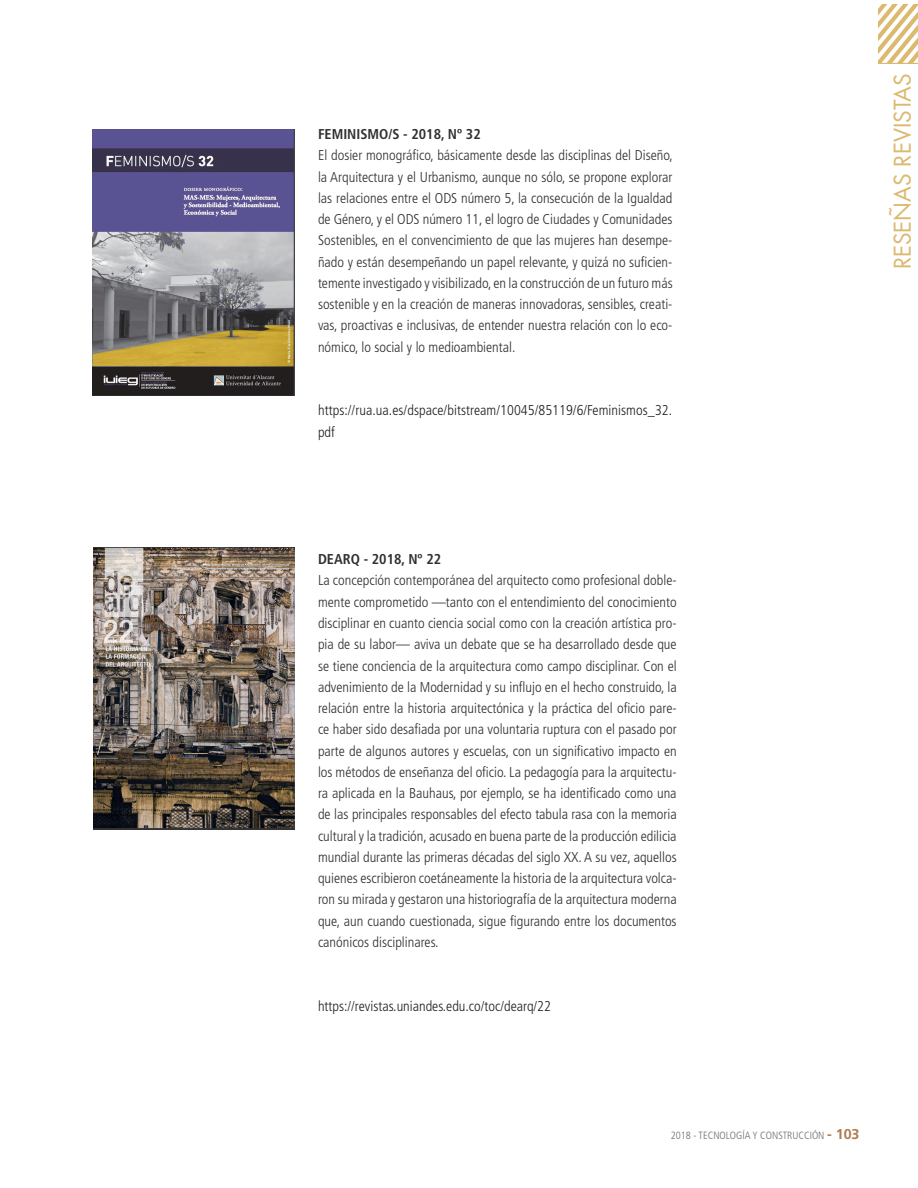
<style>
.page{position:relative;width:918px;height:1188px;background:#fff}
.page>*{position:absolute;margin:0;border:0;box-sizing:border-box;transform-origin:0 0}
.t1{font:22.5px "Futura";color:#dbb96f}
.Mancha{font:300 condensed 14.25px/21.3px "Frutiger";color:#312f30;text-align:justify}
.Mancha-2{font:300 condensed 14.25px/21.3px "Frutiger";letter-spacing:.005em;color:#231f20}
.Mancha-3{font:700 condensed 14.25px "Frutiger";color:#312f30}
.t2{font:300 condensed 10.5px "Frutiger";color:#6c6d70}
.s1{font-weight:700;font-stretch:normal;font-size:14.25px;color:#ad7c4f}
</style>
<div class="page">
<svg style="left:878px;top:4px;width:40px;height:59px"></svg>
<img style="left:93px;top:129px;width:201px;height:267px">
<img style="left:94px;top:547px;width:201px;height:282px">
<p class="Mancha-3" style="left:318px;top:126px;width:164px">FEMINISMO/S - 2018, Nº 32</p>
<p class="Mancha" style="left:318px;top:145px;width:356px">El dosier monográfico, básicamente desde las disciplinas del Diseño, la Arquitectura y el Urbanismo, aunque no sólo, se propone explorar las relaciones entre el ODS número 5, la consecución de la Igualdad de Género, y el ODS número 11, el logro de Ciudades y Comunidades Sostenibles, en el convencimiento de que las mujeres han desempe&shy;ñado y están desempeñando un papel relevante, y quizá no suficien&shy;temente investigado y visibilizado, en la construcción de un futuro más sostenible y en la creación de maneras innovadoras, sensibles, creati&shy;vas, proactivas e inclusivas, de entender nuestra relación con lo eco&shy;nómico, lo social y lo medioambiental.</p>
<p class="Mancha-2" style="left:318px;top:400px;width:356px">https://rua.ua.es/dspace/bitstream/10045/85119/6/Feminismos_32. pdf</p>
<p class="Mancha-3" style="left:318px;top:551px;width:125px">DEARQ - 2018, Nº 22</p>
<p class="Mancha" style="left:318px;top:570px;width:360px">La concepción contemporánea del arquitecto como profesional doble&shy;mente comprometido —tanto con el entendimiento del conocimiento disciplinar en cuanto ciencia social como con la creación artística pro&shy;pia de su labor— aviva un debate que se ha desarrollado desde que se tiene conciencia de la arquitectura como campo disciplinar. Con el advenimiento de la Modernidad y su influjo en el hecho construido, la relación entre la historia arquitectónica y la práctica del oficio pare&shy;ce haber sido desafiada por una voluntaria ruptura con el pasado por parte de algunos autores y escuelas, con un significativo impacto en los métodos de enseñanza del oficio. La pedagogía para la arquitectu&shy;ra aplicada en la Bauhaus, por ejemplo, se ha identificado como una de las principales responsables del efecto tabula rasa con la memoria cultural y la tradición, acusado en buena parte de la producción edilicia mundial durante las primeras décadas del siglo XX. A su vez, aquellos quienes escribieron coetáneamente la historia de la arquitectura volca&shy;ron su mirada y gestaron una historiografía de la arquitectura moderna que, aun cuando cuestionada, sigue figurando entre los documentos canónicos disciplinares.</p>
<p class="Mancha-2" style="left:318px;top:995px;width:234px">https://revistas.uniandes.edu.co/toc/dearq/22</p>
<p class="t1" style="left:888px;top:269px;width:198px;rotate:-90deg">RESEÑAS REVISTAS</p>
<p class="t2" style="left:671px;top:1130px;width:190px">2018 - TECNOLOGÍA Y CONSTRUCCIÓN <span class="s1">- 103</span></p>
</div>
